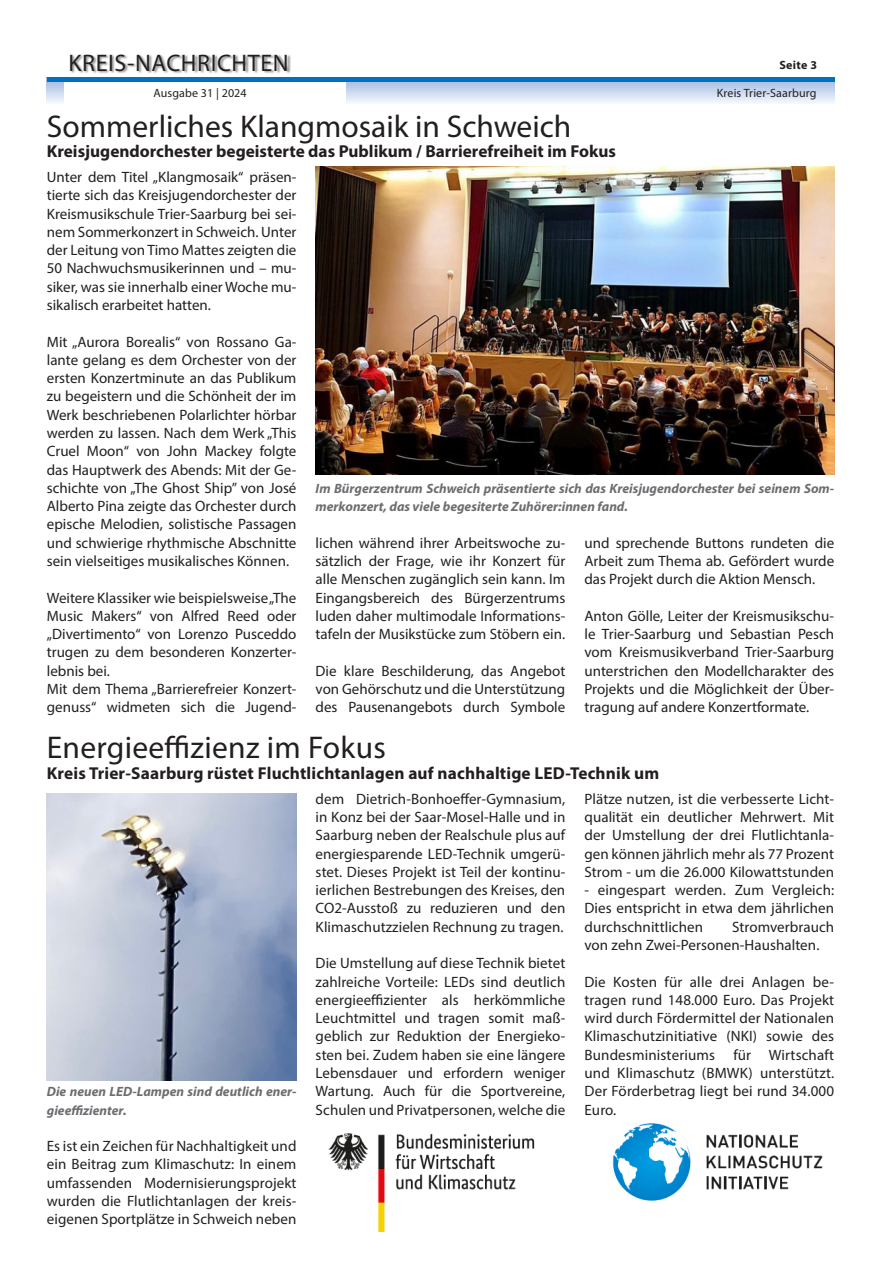
<style>
.page{position:relative;width:881px;height:1263px;background:#fff}
.page>*{position:absolute;margin:0;border:0;box-sizing:border-box;transform-origin:0 0}
.Headline{font:31.5px "Myriad Pro";color:#231f20}
.t1{font:24px "Myriad Pro";letter-spacing:.025em;color:#231f20}
.Subline{font:700 17.25px "Myriad Pro";color:#231f20}
.Fließtext{font:15px/18.3px "Myriad Pro";color:#231f20;text-align:justify}
.Bilduntertitel{font:italic 700 13.5px/18.3px "Myriad Pro";color:#6c6d70}
.t2{font:12px "Myriad Pro";letter-spacing:.01em;color:#231f20}
.t3{font:700 12px "Myriad Pro";letter-spacing:.025em;color:#231f20}
</style>
<div class="page">
<svg style="left:47px;top:82px;width:786px;height:21px;background:#cedbef"></svg>
<div style="left:64px;top:0;width:281px;height:113px;background:#fff"></div>
<div style="left:71px;top:54px;width:220px;height:20px;background:#231f20;opacity:.5"></div>
<hr style="left:47px;top:78px;width:786px;height:4px;background:#0072bc">
<img style="left:328px;top:1123px;width:495px;height:108px">
<img style="left:47px;top:794px;width:249px;height:286px">
<img style="left:315px;top:167px;width:518px;height:308px">
<h2 class="t1" style="left:68px;top:48px;width:221px">KREIS-NACHRICHTEN</h2>
<p class="t2" style="left:153px;top:86px;width:95px">Ausgabe 31 | 2024</p>
<p class="Headline" style="left:47px;top:107px;width:526px">Sommerliches Klangmosaik in Schweich</p>
<p class="Subline" style="left:47px;top:140px;width:570px">Kreisjugendorchester begeisterte das Publikum / Barrierefreiheit im Fokus</p>
<p class="t3" style="left:779px;top:57px;width:39px">Seite 3</p>
<p class="t2" style="left:716px;top:86px;width:101px">Kreis Trier-Saarburg</p>
<p class="Fließtext" style="left:47px;top:168px;width:251px">Unter dem Titel „Klangmosaik“ präsen&shy;tierte sich das Kreisjugendorchester der Kreismusikschule Trier-Saarburg bei sei&shy;nem Sommerkonzert in Schweich. Unter der Leitung von Timo Mattes zeigten die 50 Nachwuchsmusikerinnen und – mu&shy;siker, was sie innerhalb einer Woche mu&shy;sikalisch erarbeitet hatten.</p>
<p class="Fließtext" style="left:47px;top:332px;width:251px">Mit „Aurora Borealis“ von Rossano Ga&shy;lante gelang es dem Orchester von der ersten Konzertminute an das Publikum zu begeistern und die Schönheit der im Werk beschriebenen Polarlichter hörbar werden zu lassen. Nach dem Werk „This Cruel Moon“ von John Mackey folgte das Hauptwerk des Abends: Mit der Ge&shy;schichte von „The Ghost Ship” von José Alberto Pina zeigte das Orchester durch epische Melodien, solistische Passagen und schwierige rhythmische Abschnitte sein vielseitiges musikalisches Können.</p>
<p class="Fließtext" style="left:47px;top:588px;width:251px">Weitere Klassiker wie beispielsweise „The Music Makers“ von Alfred Reed oder „Divertimento“ von Lorenzo Pusceddo trugen zu dem besonderen Konzerter&shy;lebnis bei.</p>
<p class="Fließtext" style="left:47px;top:680px;width:251px">Mit dem Thema „Barrierefreier Konzert&shy;genuss“ widmeten sich die Jugend-</p>
<p class="Bilduntertitel" style="left:315px;top:479px;width:520px">Im Bürgerzentrum Schweich präsentierte sich das Kreisjugendorchester bei seinem Som&shy;merkonzert, das viele begesiterte Zuhörer:innen fand.</p>
<p class="Fließtext" style="left:315px;top:533px;width:251px">lichen während ihrer Arbeitswoche zu&shy;sätzlich der Frage, wie ihr Konzert für alle Menschen zugänglich sein kann. Im Eingangsbereich des Bürgerzentrums luden daher multimodale Informations&shy;tafeln der Musikstücke zum Stöbern ein.</p>
<p class="Fließtext" style="left:315px;top:661px;width:251px">Die klare Beschilderung, das Angebot von Gehörschutz und die Unterstützung des Pausenangebots durch Symbole</p>
<p class="Fließtext" style="left:584px;top:533px;width:251px">und sprechende Buttons rundeten die Arbeit zum Thema ab. Gefördert wurde das Projekt durch die Aktion Mensch.</p>
<p class="Fließtext" style="left:584px;top:606px;width:251px">Anton Gölle, Leiter der Kreismusikschu&shy;le Trier-Saarburg und Sebastian Pesch vom Kreismusikverband Trier-Saarburg unterstrichen den Modellcharakter des Projekts und die Möglichkeit der Über&shy;tragung auf andere Konzertformate.</p>
<p class="Headline" style="left:47px;top:728px;width:340px">Energieeffizienz im Fokus</p>
<p class="Subline" style="left:47px;top:761px;width:614px">Kreis Trier-Saarburg rüstet Fluchtlichtanlagen auf nachhaltige LED-Technik um</p>
<p class="Bilduntertitel" style="left:47px;top:1082px;width:251px">Die neuen LED-Lampen sind deutlich ener&shy;gieeffizienter.</p>
<p class="Fließtext" style="left:47px;top:1137px;width:251px">Es ist ein Zeichen für Nachhaltigkeit und ein Beitrag zum Klimaschutz: In einem umfassenden Modernisierungsprojekt wurden die Flutlichtanlagen der kreis&shy;eigenen Sportplätze in Schweich neben</p>
<p class="Fließtext" style="left:315px;top:789px;width:251px">dem Dietrich-Bonhoeffer-Gymnasium, in Konz bei der Saar-Mosel-Halle und in Saarburg neben der Realschule plus auf energiesparende LED-Technik umgerü&shy;stet. Dieses Projekt ist Teil der kontinu&shy;ierlichen Bestrebungen des Kreises, den CO2-Ausstoß zu reduzieren und den Klimaschutzzielen Rechnung zu tragen.</p>
<p class="Fließtext" style="left:315px;top:954px;width:251px">Die Umstellung auf diese Technik bietet zahlreiche Vorteile: LEDs sind deutlich energieeffizienter als herkömmliche Leuchtmittel und tragen somit maß&shy;geblich zur Reduktion der Energieko&shy;sten bei. Zudem haben sie eine längere Lebensdauer und erfordern weniger Wartung. Auch für die Sportvereine, Schulen und Privatpersonen, welche die</p>
<p class="Fließtext" style="left:584px;top:789px;width:251px">Plätze nutzen, ist die verbesserte Licht&shy;qualität ein deutlicher Mehrwert. Mit der Umstellung der drei Flutlichtanla&shy;gen können jährlich mehr als 77 Prozent Strom - um die 26.000 Kilowattstunden</p>
<p class="Fließtext" style="left:584px;top:881px;width:251px">- eingespart werden. Zum Vergleich:<br>Dies entspricht in etwa dem jährlichen durchschnittlichen</p>
<p class="Fließtext" style="left:584px;top:917px;width:251px;text-indent:147px">Stromverbrauch von zehn Zwei-Personen-Haushalten.</p>
<p class="Fließtext" style="left:584px;top:972px;width:251px">Die Kosten für alle drei Anlagen be&shy;tragen rund 148.000 Euro. Das Projekt wird durch Fördermittel der Nationalen Klimaschutzinitiative (NKI) sowie des Bundesministeriums für Wirtschaft und Klimaschutz (BMWK) unterstützt.<br>Der Förderbetrag liegt bei rund 34.000<br>Euro.</p>
</div>
